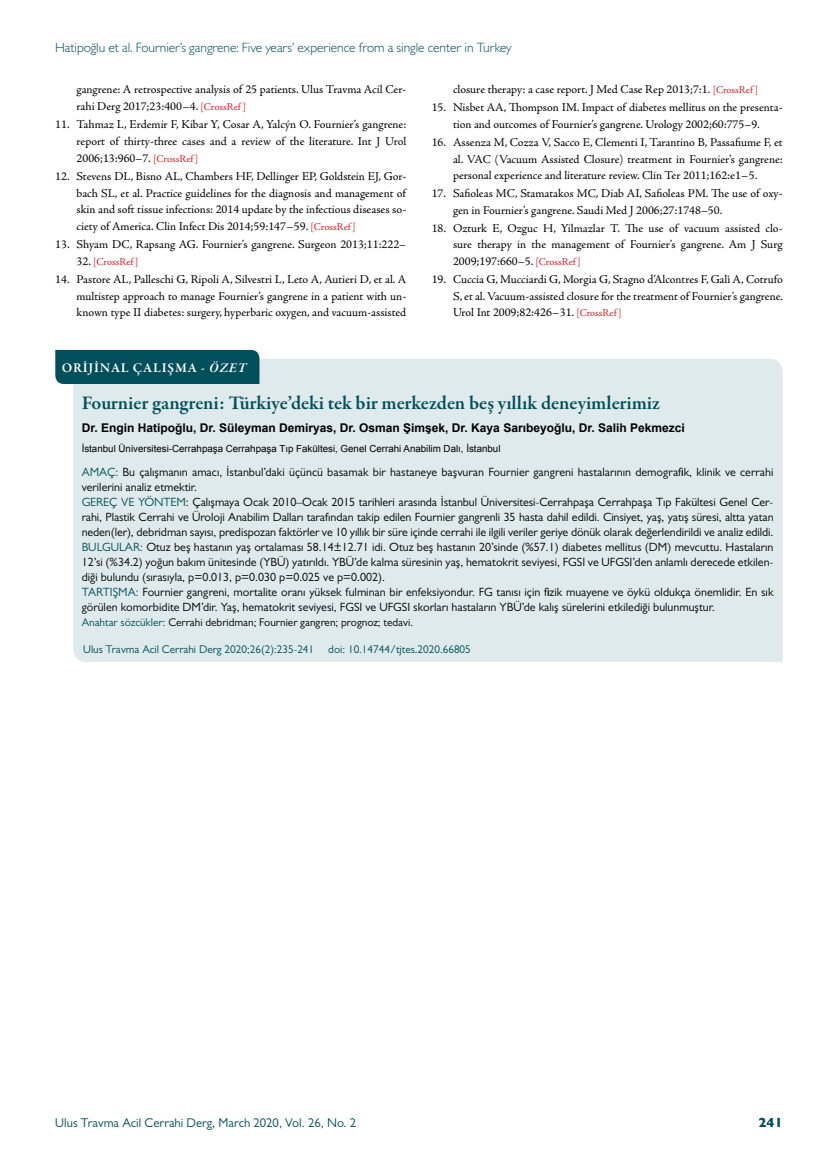
<style>
.page{position:relative;width:838px;height:1170px;background:#fff}
.page>*{position:absolute;margin:0;border:0;box-sizing:border-box;transform-origin:0 0}
.t1{font:600 19.5px "Garamond Premr Pro";color:#004f5a}
.t2{font:300 13.5px "Gill Sans MT Pro";letter-spacing:-.005em;color:#004f5a}
.t3{font:600 13.5px "Garamond Premr Pro";letter-spacing:.055em;color:#fff}
.t4{font:800 13.5px "Gill Sans MT Pro";color:#004f5a}
.t5{font:12.75px "Gill Sans MT Pro";color:#004f5a}
.t6{font:12px/16.8px "Adobe Jenson Pro";color:#000;text-align:justify}
.t7{font:12px/15px "Gill Sans MT Pro";color:#000}
.t8{font:700 12px "Arial";color:#000}
.t9{font:11.25px "Gill Sans MT Pro";color:#004f5a}
.t10{font:11.25px "Gill Sans MT Pro";color:#000}
.t11{font:10.5px "Adobe Jenson Pro";letter-spacing:-.005em;color:#d2232a}
.t12{font:9.75px "Arial";color:#000}
.s1{font-size:10.5px;color:#d2232a}
.s2{font-size:12px;color:#000}
.s3{font-style:italic}
.s4{color:#004f5a}
</style>
<div class="page">
<div style="left:73px;top:359px;width:709px;height:302px;background:#deeaec"></div>
<div style="left:55px;top:350px;width:204px;height:34px;background:#004f5a"></div>
<p class="t2" style="left:55px;top:39px;width:458px">Hatipoğlu et al. Fournier’s gangrene: Five years’ experience from a single center in Turkey</p>
<p class="t6" style="left:77px;top:81px;width:331px">gangrene: A retrospective analysis of 25 patients. Ulus Travma Acil Cer&shy;rahi Derg 2017;23:400−4. <span class="s1">[CrossRef ]</span></p>
<p class="t6" style="left:77px;top:116px;width:331px;text-indent:-21px">11. Tahmaz L, Erdemir F, Kibar Y, Cosar A, Yalcýn O. Fournier’s gangrene: report of thirty-three cases and a review of the literature. Int J Urol 2006;13:960–7. <span class="s1">[CrossRef ]</span></p>
<p class="t6" style="left:77px;top:168px;width:331px;text-indent:-21px">12. Stevens DL, Bisno AL, Chambers HF, Dellinger EP, Goldstein EJ, Gor&shy;bach SL, et al. Practice guidelines for the diagnosis and management of skin and soft tissue infections: 2014 update by the infectious diseases so&shy;ciety of America. Clin Infect Dis 2014;59:147−59. <span class="s1">[CrossRef ]</span></p>
<p class="t6" style="left:55px;top:236px;width:352px">13. Shyam DC, Rapsang AG. Fournier’s gangrene. Surgeon 2013;11:222–</p>
<p class="t11" style="left:77px;top:255px;width:63px"><span class="s2">32.</span> [CrossRef ]</p>
<p class="t6" style="left:77px;top:271px;width:331px;text-indent:-21px">14. Pastore AL, Palleschi G, Ripoli A, Silvestri L, Leto A, Autieri D, et al. A multistep approach to manage Fournier’s gangrene in a patient with un&shy;known type II diabetes: surgery, hyperbaric oxygen, and vacuum-assisted</p>
<p class="t3" style="left:62px;top:359px;width:186px">ORİJİNAL ÇALIŞMA - <span class="s3">ÖZET</span></p>
<p class="t6" style="left:453px;top:81px;width:306px">closure therapy: a case report. J Med Case Rep 2013;7:1. <span class="s1">[CrossRef ]</span></p>
<p class="t6" style="left:432px;top:99px;width:352px;text-align:center">15. Nisbet AA, Thompson IM. Impact of diabetes mellitus on the presenta&shy;tion and outcomes of Fournier’s gangrene. Urology 2002;60:775–9.</p>
<p class="t6" style="left:453px;top:134px;width:331px;text-indent:-21px">16. Assenza M, Cozza V, Sacco E, Clementi I, Tarantino B, Passafiume F, et al. VAC (Vacuum Assisted Closure) treatment in Fournier’s gangrene: personal experience and literature review. Clin Ter 2011;162:e1−5.</p>
<p class="t6" style="left:453px;top:185px;width:331px;text-indent:-21px">17. Safioleas MC, Stamatakos MC, Diab AI, Safioleas PM. The use of oxy&shy;gen in Fournier’s gangrene. Saudi Med J 2006;27:1748–50.</p>
<p class="t6" style="left:453px;top:220px;width:331px;text-indent:-21px">18. Ozturk E, Ozguc H, Yilmazlar T. The use of vacuum assisted clo&shy;sure therapy in the management of Fournier’s gangrene. Am J Surg 2009;197:660–5. <span class="s1">[CrossRef ]</span></p>
<p class="t6" style="left:453px;top:271px;width:331px;text-indent:-21px">19. Cuccia G, Mucciardi G, Morgia G, Stagno d’Alcontres F, Galì A, Cotrufo S, et al. Vacuum-assisted closure for the treatment of Fournier’s gangrene.<br>Urol Int 2009;82:426−31. <span class="s1">[CrossRef ]</span></p>
<h1 class="t1" style="left:82px;top:391px;width:580px">Fournier gangreni: Türkiye’deki tek bir merkezden beş yıllık deneyimlerimiz</h1>
<p class="t8" style="left:82px;top:419px;width:604px">Dr. Engin Hatipoğlu, Dr. Süleyman Demiryas, Dr. Osman Şimşek, Dr. Kaya Sarıbeyoğlu, Dr. Salih Pekmezci</p>
<p class="t12" style="left:82px;top:442px;width:420px">İstanbul Üniversitesi-Cerrahpaşa Cerrahpaşa Tıp Fakültesi, Genel Cerrahi Anabilim Dalı, İstanbul</p>
<p class="t7" style="left:82px;top:464px;width:693px"><span class="s4">AMAÇ:</span> Bu çalışmanın amacı, İstanbul’daki üçüncü basamak bir hastaneye başvuran Fournier gangreni hastalarının demografik, klinik ve cerrahi verilerini analiz etmektir.<br><span class="s4">GEREÇ VE YÖNTEM</span>: Çalışmaya Ocak 2010–Ocak 2015 tarihleri arasında İstanbul Üniversitesi-Cerrahpaşa Cerrahpaşa Tıp Fakültesi Genel Cer&shy;rahi, Plastik Cerrahi ve Üroloji Anabilim Dalları tarafından takip edilen Fournier gangrenli 35 hasta dahil edildi. Cinsiyet, yaş, yatış süresi, altta yatan neden(ler), debridman sayısı, predispozan faktörler ve 10 yıllık bir süre içinde cerrahi ile ilgili veriler geriye dönük olarak değerlendirildi ve analiz edildi.<br><span class="s4">BULGULAR:</span> Otuz beş hastanın yaş ortalaması 58.14±12.71 idi. Otuz beş hastanın 20’sinde (%57.1) diabetes mellitus (DM) mevcuttu. Hastaların 12’si (%34.2) yoğun bakım ünitesinde (YBÜ) yatırıldı. YBÜ’de kalma süresinin yaş, hematokrit seviyesi, FGSI ve UFGSI’den anlamlı derecede etkilen&shy;diği bulundu (sırasıyla, p=0.013, p=0.030 p=0.025 ve p=0.002).<br><span class="s4">TARTIŞMA:</span> Fournier gangreni, mortalite oranı yüksek fulminan bir enfeksiyondur. FG tanısı için fizik muayene ve öykü oldukça önemlidir. En sık görülen komorbidite DM’dir. Yaş, hematokrit seviyesi, FGSI ve UFGSI skorları hastaların YBÜ’de kalış sürelerini etkilediği bulunmuştur.</p>
<p class="t10" style="left:82px;top:616px;width:333px"><span class="s4">Anahtar sözcükler:</span> Cerrahi debridman; Fournier gangren; prognoz; tedavi.</p>
<p class="t9" style="left:83px;top:643px;width:389px">Ulus Travma Acil Cerrahi Derg 2020;26(2):235-241 doi: 10.14744/tjtes.2020.66805</p>
<p class="t5" style="left:55px;top:1115px;width:302px">Ulus Travma Acil Cerrahi Derg, March 2020, Vol. 26, No. 2</p>
<p class="t4" style="left:758px;top:1114px;width:26px">241</p>
</div>
